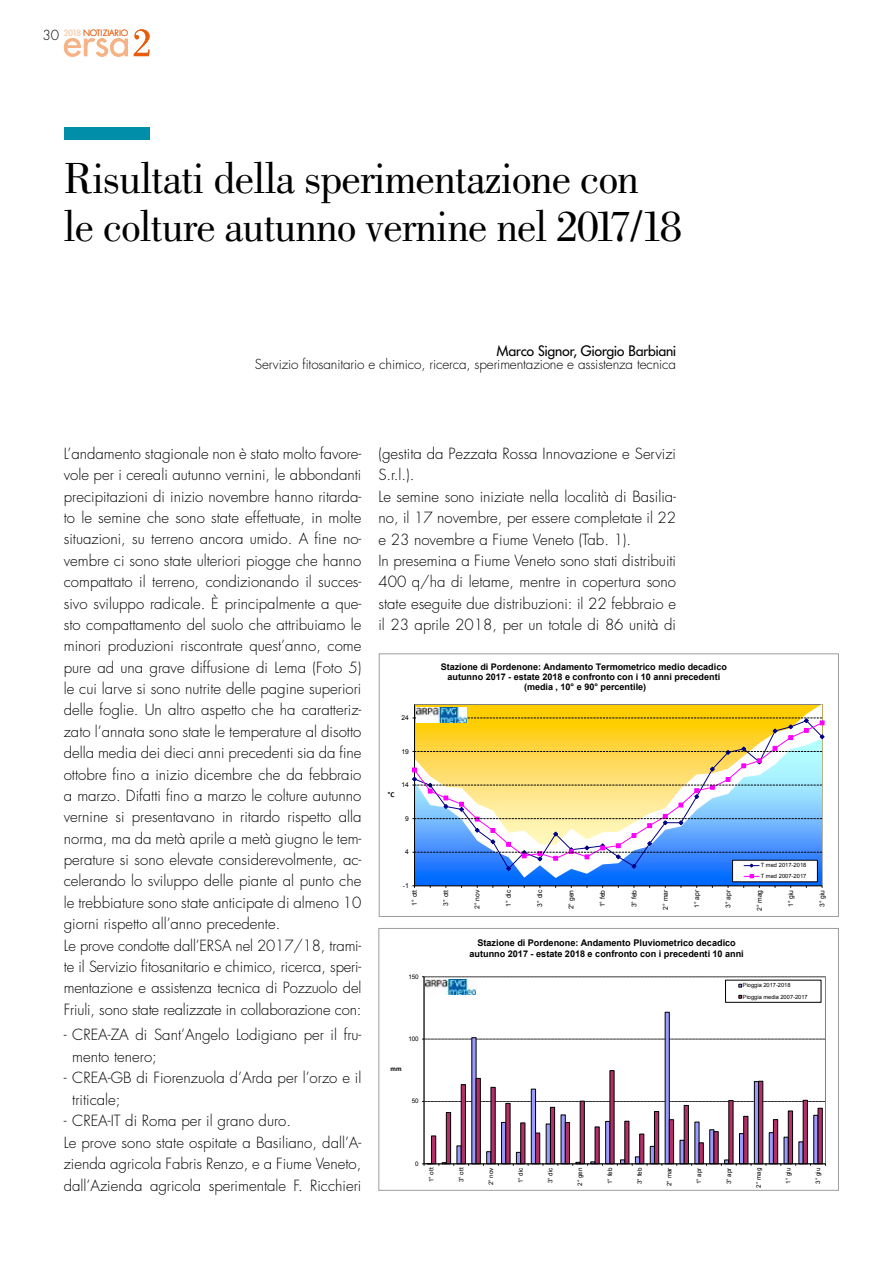
<style>
.page{position:relative;width:893px;height:1263px;background:#fff}
.page>*{position:absolute;margin:0;border:0;box-sizing:border-box;transform-origin:0 0}
.t1{font:45px/48px "Bodoni";letter-spacing:-.02em;color:#000}
.t2{font:300 15px/21.5px "Futura Std";color:#000}
.t3{font:15px "Futura BQ";letter-spacing:-.01em;color:#000}
.t4{font:300 13.5px "Futura Std";letter-spacing:-.01em;color:#000}
.t5{font:700 9.15px/10.5px "Arial";color:#000;text-align:center}
.t6{font:700 9px/10.4px "Arial";color:#000;text-align:center}
.t7{font:300 9px "Futura BQ";letter-spacing:-.01em;color:#ea5b0b}
.t8{font:700 7.5px "Calibri";color:#000}
.t9{font:6.75px "Arial";color:#000}
.t10{font:6.3px "Arial";letter-spacing:-.005em;color:#000}
.t11{font:700 6.3px "Arial";color:#000}
.t12{font:5.7px/10.8px "Arial";color:#000}
.s1{font-family:"Futura Std";font-size:13.5px;color:#000}
.s2{font-weight:400;color:#fbd3b6}
</style>
<div class="page">
<svg style="left:64px;top:38px;width:64px;height:19px"></svg>
<svg style="left:134px;top:29px;width:16px;height:27px"></svg>
<div style="left:64px;top:128px;width:85px;height:12px;background:#008ea8"></div>
<svg style="left:412px;top:704px;width:413px;height:184px"></svg>
<img style="left:416px;top:707px;width:50px;height:16px">
<div style="left:379px;top:653px;width:460px;height:264px;border:1px solid #9d9d9c"></div>
<svg style="left:422px;top:976px;width:404px;height:190px"></svg>
<img style="left:426px;top:979px;width:49px;height:15px">
<div style="left:378px;top:928px;width:461px;height:263px;border:1px solid #9d9d9c"></div>
<p class="t7" style="left:43px;top:28px;width:87px"><span class="s1">30</span> <span class="s2">2018</span> NOTIZIARIO</p>
<h1 class="t1" style="left:64px;top:154px;width:619px">Risultati della sperimentazione con<br>le colture autunno vernine nel 2017/18</h1>
<p class="t3" style="left:496px;top:342px;width:181px">Marco Signor, Giorgio Barbiani</p>
<p class="t4" style="left:255px;top:356px;width:423px">Servizio fitosanitario e chimico, ricerca, sperimentazione e assistenza tecnica</p>
<p class="t2" style="left:64px;top:443px;width:299px">L’andamento stagionale non è stato molto favore&shy;vole per i cereali autunno vernini, le abbondanti precipitazioni di inizio novembre hanno ritarda&shy;to le semine che sono state effettuate, in molte situazioni, su terreno ancora umido. A fine no&shy;vembre ci sono state ulteriori piogge che hanno compattato il terreno, condizionando il succes&shy;sivo sviluppo radicale. È principalmente a que&shy;sto compattamento del suolo che attribuiamo le minori produzioni riscontrate quest’anno, come pure ad una grave diffusione di Lema (Foto 5) le cui larve si sono nutrite delle pagine superiori delle foglie. Un altro aspetto che ha caratteriz&shy;zato l’annata sono state le temperature al disotto della media dei dieci anni precedenti sia da fine ottobre fino a inizio dicembre che da febbraio a marzo. Difatti fino a marzo le colture autunno vernine si presentavano in ritardo rispetto alla norma, ma da metà aprile a metà giugno le tem&shy;perature si sono elevate considerevolmente, ac&shy;celerando lo sviluppo delle piante al punto che le trebbiature sono state anticipate di almeno 10 giorni rispetto all’anno precedente.<br>Le prove condotte dall’ERSA nel 2017/18, trami&shy;te il Servizio fitosanitario e chimico, ricerca, speri&shy;mentazione e assistenza tecnica di Pozzuolo del Friuli, sono state realizzate in collaborazione con:</p>
<p class="t2" style="left:72px;top:1025px;width:291px;text-indent:-9px">- CREA-ZA di Sant’Angelo Lodigiano per il fru&shy;mento tenero;</p>
<p class="t2" style="left:72px;top:1067px;width:291px;text-indent:-9px">- CREA-GB di Fiorenzuola d’Arda per l’orzo e il triticale;</p>
<p class="t2" style="left:64px;top:1110px;width:299px">- CREA-IT di Roma per il grano duro.<br>Le prove sono state ospitate a Basiliano, dall’A&shy;zienda agricola Fabris Renzo, e a Fiume Veneto, dall’Azienda agricola sperimentale F. Ricchieri</p>
<p class="t2" style="left:378px;top:443px;width:299px">(gestita da Pezzata Rossa Innovazione e Servizi S.r.l.).<br>Le semine sono iniziate nella località di Basilia&shy;no, il 17 novembre, per essere completate il 22 e 23 novembre a Fiume Veneto (Tab. 1).<br>In presemina a Fiume Veneto sono stati distribuiti 400 q/ha di letame, mentre in copertura sono state eseguite due distribuzioni: il 22 febbraio e il 23 aprile 2018, per un totale di 86 unità di</p>
<p class="t9" style="left:401px;top:713px;width:9px">24</p>
<p class="t9" style="left:401px;top:747px;width:9px">19</p>
<p class="t9" style="left:401px;top:780px;width:9px">14</p>
<p class="t8" style="left:388px;top:789px;width:8px">°C</p>
<p class="t9" style="left:405px;top:814px;width:5px">9</p>
<p class="t9" style="left:405px;top:847px;width:5px">4</p>
<p class="t6" style="left:441px;top:661px;width:288px">Stazione di Pordenone: Andamento Termometrico medio decadico autunno 2017 - estate 2018 e confronto con i 10 anni precedenti (media , 10° e 90° percentile)</p>
<p class="t12" style="left:761px;top:860px;width:47px">T med 2017-2018<br>T med 2007-2017</p>
<p class="t9" style="left:403px;top:881px;width:7px">-1</p>
<p class="t9" style="left:410px;top:905px;width:17px;rotate:-90deg">1° ott</p>
<p class="t9" style="left:441px;top:905px;width:17px;rotate:-90deg">3° ott</p>
<p class="t9" style="left:473px;top:909px;width:20px;rotate:-90deg">2° nov</p>
<p class="t9" style="left:504px;top:907px;width:18px;rotate:-90deg">1° dic</p>
<p class="t9" style="left:535px;top:907px;width:18px;rotate:-90deg">3° dic</p>
<p class="t9" style="left:567px;top:909px;width:21px;rotate:-90deg">2° gen</p>
<p class="t9" style="left:598px;top:907px;width:19px;rotate:-90deg">1° feb</p>
<p class="t9" style="left:629px;top:907px;width:19px;rotate:-90deg">3° feb</p>
<p class="t9" style="left:661px;top:910px;width:21px;rotate:-90deg">2° mar</p>
<p class="t9" style="left:692px;top:908px;width:19px;rotate:-90deg">1° apr</p>
<p class="t9" style="left:724px;top:908px;width:19px;rotate:-90deg">3° apr</p>
<p class="t9" style="left:755px;top:911px;width:23px;rotate:-90deg">2° mag</p>
<p class="t9" style="left:786px;top:907px;width:19px;rotate:-90deg">1° giu</p>
<p class="t9" style="left:818px;top:907px;width:19px;rotate:-90deg">3° giu</p>
<p class="t10" style="left:408px;top:972px;width:12px">150</p>
<p class="t10" style="left:408px;top:1035px;width:12px">100</p>
<p class="t11" style="left:391px;top:1065px;width:13px">mm</p>
<p class="t10" style="left:412px;top:1097px;width:8px">50</p>
<p class="t5" style="left:469px;top:938px;width:276px">Stazione di Pordenone: Andamento Pluviometrico decadico autunno 2017 - estate 2018 e confronto con i precedenti 10 anni</p>
<p class="t12" style="left:743px;top:980px;width:66px">Pioggia 2017-2018<br>Pioggia media 2007-2017</p>
<p class="t10" style="left:415px;top:1159px;width:5px">0</p>
<p class="t10" style="left:427px;top:1182px;width:16px;rotate:-90deg">1° ott</p>
<p class="t10" style="left:457px;top:1182px;width:16px;rotate:-90deg">3° ott</p>
<p class="t10" style="left:487px;top:1185px;width:19px;rotate:-90deg">2° nov</p>
<p class="t10" style="left:516px;top:1183px;width:17px;rotate:-90deg">1° dic</p>
<p class="t10" style="left:546px;top:1183px;width:17px;rotate:-90deg">3° dic</p>
<p class="t10" style="left:576px;top:1186px;width:20px;rotate:-90deg">2° gen</p>
<p class="t10" style="left:606px;top:1184px;width:18px;rotate:-90deg">1° feb</p>
<p class="t10" style="left:635px;top:1184px;width:18px;rotate:-90deg">3° feb</p>
<p class="t10" style="left:665px;top:1186px;width:20px;rotate:-90deg">2° mar</p>
<p class="t10" style="left:695px;top:1184px;width:18px;rotate:-90deg">1° apr</p>
<p class="t10" style="left:725px;top:1184px;width:18px;rotate:-90deg">3° apr</p>
<p class="t10" style="left:754px;top:1187px;width:21px;rotate:-90deg">2° mag</p>
<p class="t10" style="left:784px;top:1184px;width:18px;rotate:-90deg">1° giu</p>
<p class="t10" style="left:814px;top:1184px;width:18px;rotate:-90deg">3° giu</p>
</div>
